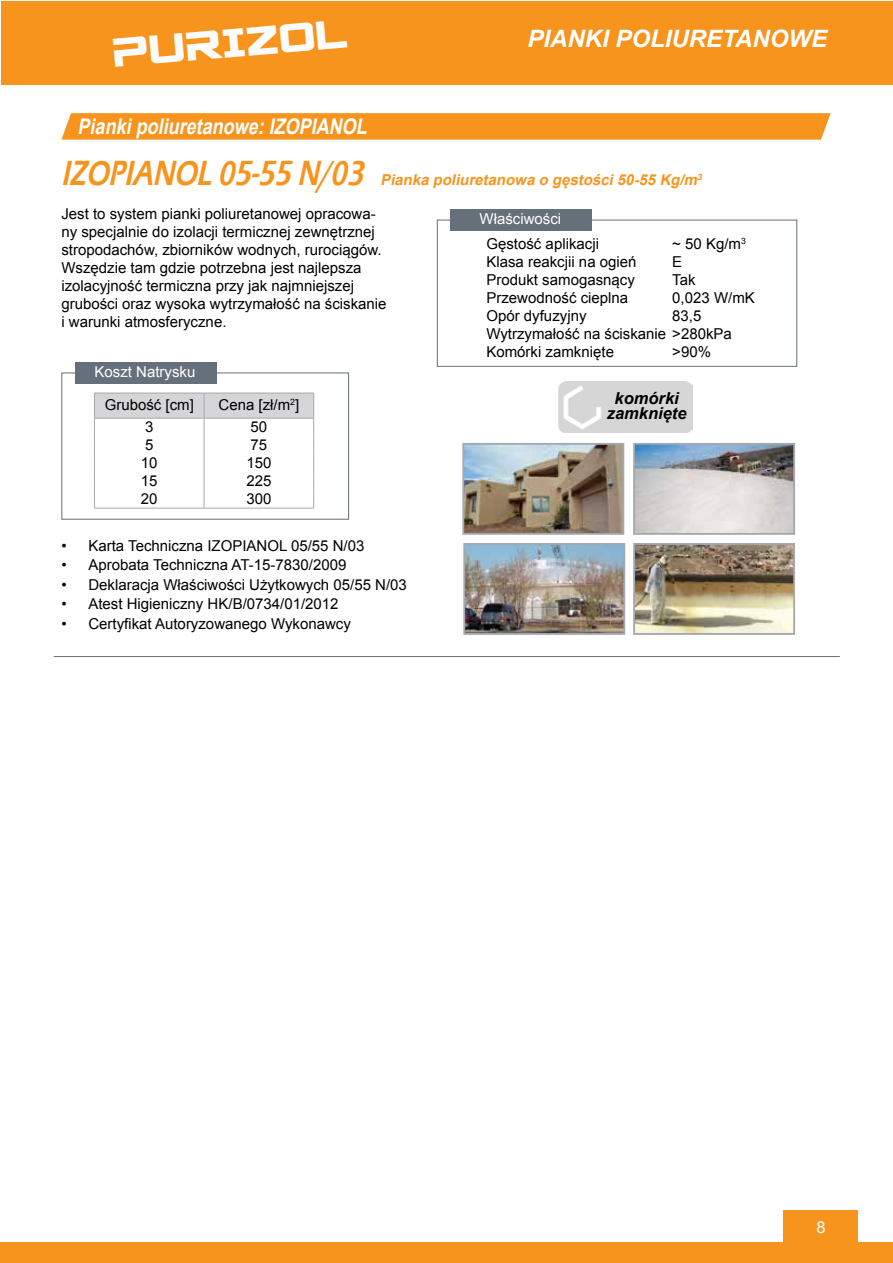
<style>
.page{position:relative;width:893px;height:1263px;background:#fff}
.page>*{position:absolute;margin:0;border:0;box-sizing:border-box;transform-origin:0 0}
.t1{font:45px "Spy Agency";color:#fcfcfc}
.t2{font:italic 600 36px "Eras ITC";color:#f7941d;scale:.75 1}
.t3{font:italic 700 24px "Arial";color:#fff}
.t4{font:italic 700 21.6px "Arial";color:#fff;scale:.83 1}
.t5{font:italic 700 21px "Arial";color:#fff}
.t6{font:italic 700 16.5px/15px "Arial";color:#000;text-align:center}
.t7{font:16.5px "Arial";color:#fff}
.t8{font:15px/18px "Arial";color:#000}
.t9{font:italic 700 15px "Arial";color:#f7941d}
.t10{font:15px "Arial";color:#fff}
</style>
<div class="page">
<div style="left:0;top:1243px;width:893px;height:20px;background:#f7941d"></div>
<div style="left:783px;top:1210px;width:74px;height:46px;background:#f7941e"></div>
<div style="left:1px;top:1px;width:891px;height:84px;background:#f7941d"></div>
<hr style="left:54px;top:656px;width:786px;height:1px;background:#66707a">
<svg style="left:61px;top:113px;width:770px;height:27px;background:#f79724"></svg>
<img style="left:636px;top:446px;width:156px;height:86px">
<div style="left:633px;top:443px;width:162px;height:92px;border:2px solid #a3a9af"></div>
<img style="left:636px;top:546px;width:156px;height:86px">
<div style="left:633px;top:543px;width:162px;height:92px;border:2px solid #a3a9af"></div>
<img style="left:466px;top:546px;width:156px;height:86px">
<div style="left:463px;top:543px;width:162px;height:92px;border:2px solid #a3a9af"></div>
<img style="left:465px;top:446px;width:156px;height:86px">
<div style="left:462px;top:443px;width:162px;height:92px;border:2px solid #a3a9af"></div>
<div style="left:61px;top:373px;width:288px;height:147px;border:1px solid #656f79"></div>
<div style="left:75px;top:362px;width:141px;height:21px;background:#66707a"></div>
<hr style="left:94px;top:508px;width:110px;height:1px;background:#a3a9af">
<hr style="left:204px;top:508px;width:110px;height:1px;background:#a3a9af">
<svg style="left:94px;top:393px;width:220px;height:115px"></svg>
<img style="left:558px;top:381px;width:134px;height:51px">
<div style="left:437px;top:220px;width:360px;height:147px;border:1px solid #656f79"></div>
<div style="left:451px;top:209px;width:141px;height:21px;background:#66707a"></div>
<h1 class="t1" style="left:110px;top:30px;width:238px;rotate:-5deg">PURIZOL</h1>
<h3 class="t3" style="left:527px;top:23px;width:301px">PIANKI POLIURETANOWE</h3>
<h3 class="t5" style="left:526px;top:25px;width:264px">PIANKI POLIURETANOWE</h3>
<h3 class="t4" style="left:78px;top:112px;width:356px">Piankipoliuretanowe:IZOPIANOL</h3>
<h2 class="t2" style="left:61px;top:152px;width:414px">IZOPIANOL 05-55 N/03</h2>
<p class="t9" style="left:380px;top:170px;width:325px">Pianka poliuretanowa o gęstości50-55 Kg/m<sup>3</sup></p>
<p class="t8" style="left:61px;top:205px;width:327px">Jest to system pianki poliuretanowej opracowa&shy;ny specjalnie do izolacji termicznej zewnętrznej stropodachów, zbiorników wodnych, rurociągów.<br>Wszędzie tam gdzie potrzebna jest najlepsza izolacyjność termiczna przy jak najmniejszej grubości oraz wysoka wytrzymałość na ściskanie i warunki atmosferyczne.</p>
<p class="t10" style="left:95px;top:362px;width:102px">Koszt Natrysku</p>
<p class="t8" style="left:105px;top:396px;width:91px">Grubość [cm]</p>
<p class="t8" style="left:219px;top:396px;width:82px">Cena [zł/m<sup>2</sup>]</p>
<p class="t8" style="left:145px;top:418px;width:10px">3</p>
<p class="t8" style="left:251px;top:418px;width:18px">50</p>
<p class="t8" style="left:145px;top:436px;width:10px">5</p>
<p class="t8" style="left:251px;top:436px;width:18px">75</p>
<p class="t8" style="left:141px;top:454px;width:18px">10</p>
<p class="t8" style="left:246px;top:454px;width:27px">150</p>
<p class="t8" style="left:141px;top:472px;width:18px">15</p>
<p class="t8" style="left:246px;top:472px;width:27px">225</p>
<p class="t8" style="left:141px;top:490px;width:18px">20</p>
<p class="t8" style="left:246px;top:490px;width:27px">300</p>
<p class="t8" style="left:61px;top:536px;width:304px">• Karta Techniczna IZOPIANOL 05/55 N/03</p>
<p class="t8" style="left:61px;top:556px;width:286px">• Aprobata Techniczna AT-15-7830/2009</p>
<p class="t8" style="left:61px;top:575px;width:347px">• Deklaracja Właściwości Użytkowych 05/55 N/03</p>
<p class="t8" style="left:61px;top:595px;width:279px">• Atest Higieniczny HK/B/0734/01/2012</p>
<p class="t8" style="left:61px;top:614px;width:291px">• Certyfikat Autoryzowanego Wykonawcy</p>
<p class="t10" style="left:480px;top:209px;width:83px">Właściwości</p>
<p class="t8" style="left:486px;top:235px;width:247px">Gęstość aplikacji<br>Klasa reakcjii na ogień<br>Produkt samogasnący<br>Przewodność cieplna<br>Opór dyfuzyjny<br>Wytrzymałość na ściskanie &gt;280kPa<br>Komórki zamknięte</p>
<p class="t8" style="left:672px;top:235px;width:84px">~ 50 Kg/m<sup>3<br></sup>E<br>Tak<br>0,023 W/mK<br>83,5</p>
<p class="t8" style="left:672px;top:343px;width:40px">&gt;90%</p>
<p class="t6" style="left:607px;top:392px;width:81px">komórki zamknięte</p>
<p class="t7" style="left:817px;top:1216px;width:11px">8</p>
</div>
